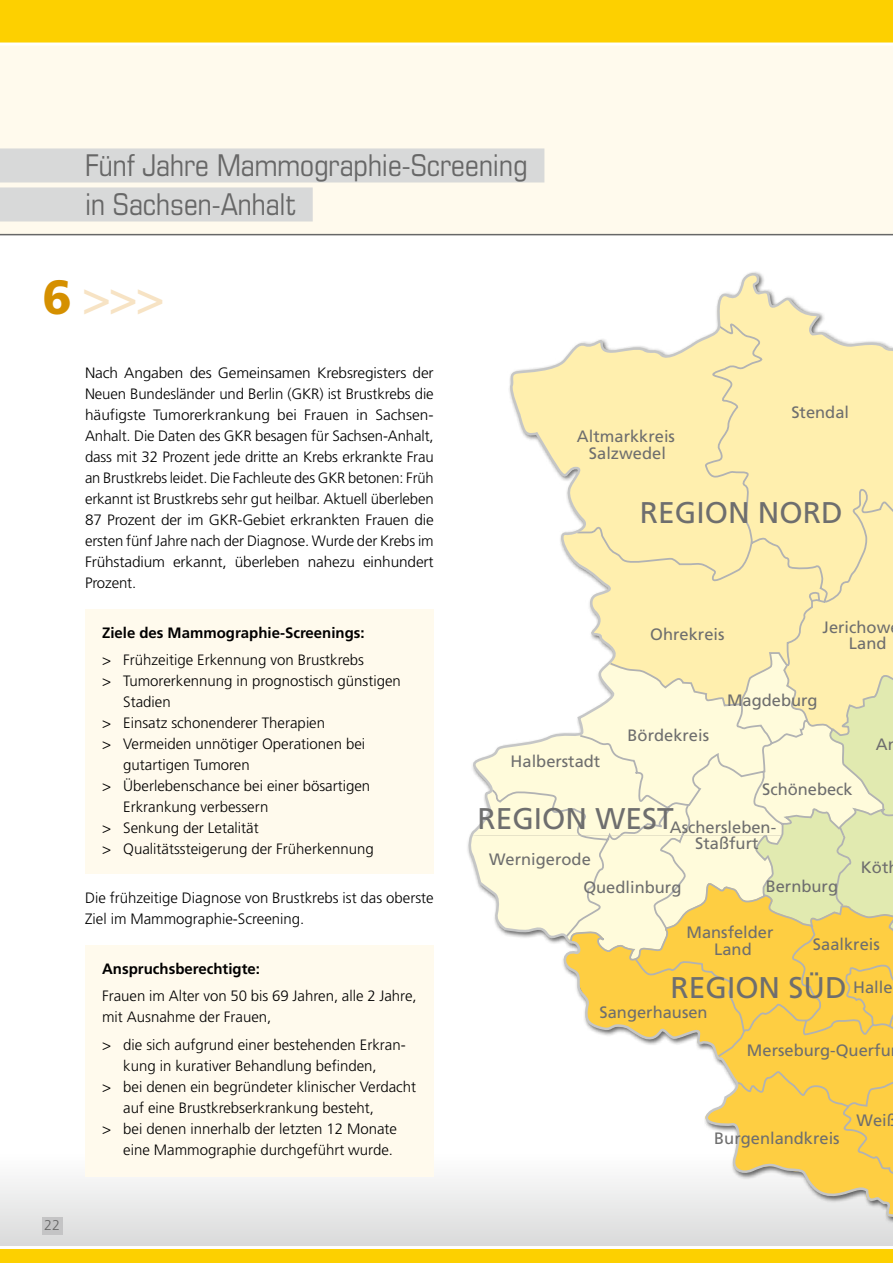
<style>
.page{position:relative;width:893px;height:1263px;background:#fff}
.page>*{position:absolute;margin:0;border:0;box-sizing:border-box;transform-origin:0 0}
.t1{font:48px "Frutiger";color:#f7e3c4}
.t2{font:condensed 30px/39px "Eurostile";color:#676767}
.t3{font:29.85px "Frutiger";color:#6e6e6e}
.t4{font:16.5px/16.5px "Frutiger";color:#6e6e6e;text-align:center}
.t5{font:300 15px/21px "Frutiger";color:#000}
.t6{font:700 15px "Frutiger";color:#000}
.t7{font:300 14.25px "Frutiger";color:#676767}
.s1{font-weight:900;color:#d59000}
</style>
<div class="page">
<div style="left:0;top:1246px;width:893px;height:17px;background:#fdd000"></div>
<hr style="left:0;top:1246px;width:893px;height:3px;background:#fff">
<div style="left:0;top:1152px;width:893px;height:94px;background:linear-gradient(to bottom,#fff,#d9dada)"></div>
<div style="left:0;top:43px;width:893px;height:191px;background:#fffaed"></div>
<div style="left:0;top:0;width:893px;height:43px;background:#fdd000"></div>
<hr style="left:0;top:234px;width:893px;height:1px;background:#676767">
<div style="left:43px;top:1217px;width:20px;height:17px;background:#c4c4c5"></div>
<hr style="left:0;top:43px;width:893px;height:3px;background:#fff">
<svg style="left:465px;top:273px;width:428px;height:966px"></svg>
<div style="left:85px;top:609px;width:349px;height:264px;background:#fffaed"></div>
<div style="left:85px;top:945px;width:349px;height:231px;background:#fffaed"></div>
<div style="left:0;top:148px;width:544px;height:34px;background:#d8d9d9"></div>
<div style="left:0;top:187px;width:313px;height:34px;background:#d8d9d9"></div>
<h2 class="t2" style="left:85px;top:145px;width:444px">Fünf Jahre Mammographie-Screening in Sachsen-Anhalt</h2>
<h1 class="t1" style="left:43px;top:269px;width:124px"><span class="s1">6</span> &gt;&gt;&gt;</h1>
<p class="t5" style="left:85px;top:362px;width:350px;text-align:justify">Nach Angaben des Gemeinsamen Krebsregisters der Neuen Bundesländer und Berlin (GKR) ist Brustkrebs die häufigste Tumorerkrankung bei Frauen in Sachsen-Anhalt. Die Daten des GKR besagen für Sachsen-Anhalt, dass mit 32 Prozent jede dritte an Krebs erkrankte Frau an Brustkrebs leidet. Die Fachleute des GKR betonen: Früh erkannt ist Brustkrebs sehr gut heilbar. Aktuell überleben 87 Prozent der im GKR-Gebiet erkrankten Frauen die ersten fünf Jahre nach der Diagnose. Wurde der Krebs im Frühstadium erkannt, überleben nahezu einhundert Prozent.</p>
<p class="t6" style="left:102px;top:624px;width:264px">Ziele des Mammographie-Screenings:</p>
<p class="t5" style="left:102px;top:649px;width:264px">&gt; Frühzeitige Erkennung von Brustkrebs</p>
<p class="t5" style="left:102px;top:670px;width:300px">&gt; Tumorerkennung in prognostisch günstigen</p>
<p class="t5" style="left:123px;top:691px;width:49px">Stadien</p>
<p class="t5" style="left:102px;top:712px;width:225px">&gt; Einsatz schonenderer Therapien</p>
<p class="t5" style="left:102px;top:733px;width:265px">&gt; Vermeiden unnötiger Operationen bei</p>
<p class="t5" style="left:123px;top:754px;width:128px">gutartigen Tumoren</p>
<p class="t5" style="left:102px;top:775px;width:270px">&gt; Überlebenschance bei einer bösartigen</p>
<p class="t5" style="left:123px;top:796px;width:147px">Erkrankung verbessern</p>
<p class="t5" style="left:102px;top:817px;width:158px">&gt; Senkung der Letalität</p>
<p class="t5" style="left:102px;top:838px;width:273px">&gt; Qualitätssteigerung der Früherkennung</p>
<p class="t5" style="left:85px;top:887px;width:350px">Die frühzeitige Diagnose von Brustkrebs ist das oberste<br>Ziel im Mammographie-Screening.</p>
<p class="t7" style="left:44px;top:1217px;width:17px">22</p>
<p class="t6" style="left:102px;top:960px;width:160px">Anspruchsberechtigte:</p>
<p class="t5" style="left:102px;top:985px;width:316px">Frauen im Alter von 50 bis 69 Jahren, alle 2 Jahre, mit Ausnahme der Frauen,</p>
<p class="t5" style="left:102px;top:1034px;width:305px">&gt; die sich aufgrund einer bestehenden Erkran-</p>
<p class="t5" style="left:123px;top:1055px;width:255px">kung in kurativer Behandlung befinden,</p>
<p class="t5" style="left:102px;top:1076px;width:316px">&gt; bei denen ein begründeter klinischer Verdacht</p>
<p class="t5" style="left:123px;top:1097px;width:252px">auf eine Brustkrebserkrankung besteht,</p>
<p class="t5" style="left:102px;top:1118px;width:297px">&gt; bei denen innerhalb der letzten 12 Monate</p>
<p class="t5" style="left:123px;top:1139px;width:271px">eine Mammographie durchgeführt wurde.</p>
<p class="t4" style="left:577px;top:428px;width:100px">Altmarkkreis<br>Salzwedel</p>
<p class="t4" style="left:791px;top:404px;width:59px">Stendal</p>
<h3 class="t3" style="left:640px;top:495px;width:204px">REGION NORD</h3>
<p class="t4" style="left:650px;top:626px;width:76px">Ohrekreis</p>
<p class="t4" style="left:823px;top:619px;width:69px;text-align:right">Jerichow<br>Land</p>
<p class="t4" style="left:511px;top:753px;width:91px">Halberstadt</p>
<p class="t4" style="left:628px;top:726px;width:83px">Bördekreis</p>
<p class="t4" style="left:727px;top:691px;width:92px">Magdeburg</p>
<p class="t4" style="left:762px;top:781px;width:92px">Schönebeck</p>
<p class="t4" style="left:876px;top:736px;width:23px">An</p>
<h3 class="t3" style="left:477px;top:801px;width:198px">REGION WEST</h3>
<p class="t4" style="left:670px;top:819px;width:108px">Aschersleben-<br>Staßfurt</p>
<p class="t4" style="left:583px;top:879px;width:100px">Quedlinburg</p>
<p class="t4" style="left:489px;top:851px;width:103px">Wernigerode</p>
<p class="t4" style="left:861px;top:859px;width:29px">Köt</p>
<p class="t4" style="left:766px;top:878px;width:74px">Bernburg</p>
<p class="t4" style="left:686px;top:924px;width:89px">Mansfelder<br>Land</p>
<p class="t4" style="left:813px;top:935px;width:68px">Saalkreis</p>
<p class="t4" style="left:853px;top:979px;width:41px">Halle</p>
<h3 class="t3" style="left:670px;top:970px;width:178px">REGION SÜD</h3>
<p class="t4" style="left:600px;top:1004px;width:110px">Sangerhausen</p>
<p class="t4" style="left:747px;top:1042px;width:145px">Merseburg-Querfu</p>
<p class="t4" style="left:714px;top:1130px;width:127px">Burgenlandkreis</p>
<p class="t4" style="left:857px;top:1112px;width:42px">Weiß</p>
</div>
